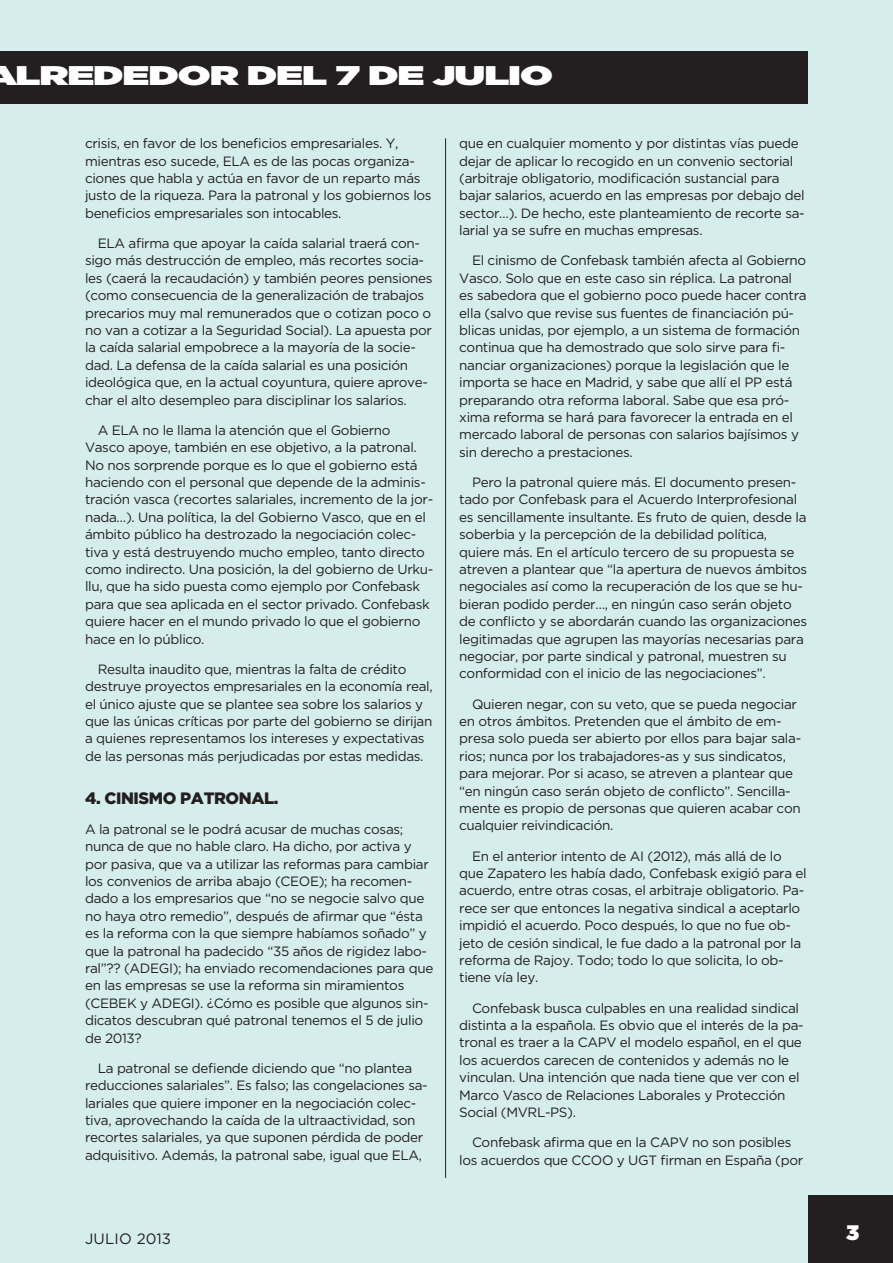
<style>
.page{position:relative;width:893px;height:1263px;background:#d5edeb}
.page>*{position:absolute;margin:0;border:0;box-sizing:border-box;transform-origin:0 0}
.t1{font:27px "Gotham Ultra";letter-spacing:-.025em;color:#fff;scale:1.5 1}
.t2{font:21px "Gotham Ultra";color:#fff}
.t3{font:900 16.5px "Gotham";letter-spacing:-.025em;color:#231f20}
.t4{font:15px "Gotham";letter-spacing:.015em;color:#231f20}
.t5{font:13.5px/17.4px "Gotham";letter-spacing:-.025em;color:#231f20}
</style>
<div class="page">
<div style="left:0;top:52px;width:808px;height:52px;background:#231f20"></div>
<div style="left:808px;top:1195px;width:85px;height:68px;background:#231f20"></div>
<hr style="left:445px;top:138px;width:1px;height:1040px;background:#231f20">
<h1 class="t1" style="left:-16px;top:66px;width:381px">ALREDEDOR DEL 7 DE JULIO</h1>
<p class="t5" style="left:85px;top:136px;width:348px">crisis, en favor de los beneficios empresariales. Y, mientras eso sucede, ELA es de las pocas organiza&shy;ciones que habla y actúa en favor de un reparto más justo de la riqueza. Para la patronal y los gobiernos los beneficios empresariales son intocables.</p>
<p class="t5" style="left:85px;top:235px;width:349px;text-indent:13px">ELA afirma que apoyar la caída salarial traerá con&shy;sigo más destrucción de empleo, más recortes socia&shy;les (caerá la recaudación) y también peores pensiones (como consecuencia de la generalización de trabajos precarios muy mal remunerados que o cotizan poco o no van a cotizar a la Seguridad Social). La apuesta por la caída salarial empobrece a la mayoría de la socie&shy;dad. La defensa de la caída salarial es una posición ideológica que, en la actual coyuntura, quiere aprove&shy;char el alto desempleo para disciplinar los salarios.</p>
<p class="t5" style="left:85px;top:422px;width:350px;text-indent:13px">A ELA no le llama la atención que el Gobierno Vasco apoye, también en ese objetivo, a la patronal.<br>No nos sorprende porque es lo que el gobierno está haciendo con el personal que depende de la adminis&shy;tración vasca (recortes salariales, incremento de la jor&shy;nada…). Una política, la del Gobierno Vasco, que en el ámbito público ha destrozado la negociación colec&shy;tiva y está destruyendo mucho empleo, tanto directo como indirecto. Una posición, la del gobierno de Urku&shy;llu, que ha sido puesta como ejemplo por Confebask para que sea aplicada en el sector privado. Confebask quiere hacer en el mundo privado lo que el gobierno hace en lo público.</p>
<p class="t5" style="left:85px;top:661px;width:349px;text-indent:13px">Resulta inaudito que, mientras la falta de crédito destruye proyectos empresariales en la economía real, el único ajuste que se plantee sea sobre los salarios y que las únicas críticas por parte del gobierno se dirijan a quienes representamos los intereses y expectativas de las personas más perjudicadas por estas medidas.</p>
<p class="t3" style="left:85px;top:792px;width:195px">4. CINISMO PATRONAL.</p>
<p class="t5" style="left:85px;top:821px;width:350px">A la patronal se le podrá acusar de muchas cosas; nunca de que no hable claro. Ha dicho, por activa y por pasiva, que va a utilizar las reformas para cambiar los convenios de arriba abajo (CEOE); ha recomen&shy;dado a los empresarios que “no se negocie salvo que no haya otro remedio”, después de afirmar que “ésta es la reforma con la que siempre habíamos soñado” y que la patronal ha padecido “35 años de rigidez labo&shy;ral”?? (ADEGI); ha enviado recomendaciones para que en las empresas se use la reforma sin miramientos (CEBEK y ADEGI). ¿Cómo es posible que algunos sin&shy;dicatos descubran qué patronal tenemos el 5 de julio de 2013?</p>
<p class="t5" style="left:85px;top:1060px;width:344px;text-indent:13px">La patronal se defiende diciendo que “no plantea reducciones salariales”. Es falso; las congelaciones sa&shy;lariales que quiere imponer en la negociación colec&shy;tiva, aprovechando la caída de la ultraactividad, son recortes salariales, ya que suponen pérdida de poder adquisitivo. Además, la patronal sabe, igual que ELA,</p>
<p class="t5" style="left:459px;top:136px;width:347px">que en cualquier momento y por distintas vías puede dejar de aplicar lo recogido en un convenio sectorial (arbitraje obligatorio, modificación sustancial para bajar salarios, acuerdo en las empresas por debajo del sector…). De hecho, este planteamiento de recorte sa&shy;larial ya se sufre en muchas empresas.</p>
<p class="t5" style="left:459px;top:253px;width:349px;text-indent:13px">El cinismo de Confebask también afecta al Gobierno Vasco. Solo que en este caso sin réplica. La patronal es sabedora que el gobierno poco puede hacer contra ella (salvo que revise sus fuentes de financiación pú&shy;blicas unidas, por ejemplo, a un sistema de formación continua que ha demostrado que solo sirve para fi&shy;nanciar organizaciones) porque la legislación que le importa se hace en Madrid, y sabe que allí el PP está preparando otra reforma laboral. Sabe que esa pró&shy;xima reforma se hará para favorecer la entrada en el mercado laboral de personas con salarios bajísimos y sin derecho a prestaciones.</p>
<p class="t5" style="left:459px;top:474px;width:349px;text-indent:13px">Pero la patronal quiere más. El documento presen&shy;tado por Confebask para el Acuerdo Interprofesional es sencillamente insultante. Es fruto de quien, desde la soberbia y la percepción de la debilidad política, quiere más. En el artículo tercero de su propuesta se atreven a plantear que “la apertura de nuevos ámbitos negociales así como la recuperación de los que se hu&shy;bieran podido perder…, en ningún caso serán objeto de conflicto y se abordarán cuando las organizaciones legitimadas que agrupen las mayorías necesarias para negociar, por parte sindical y patronal, muestren su conformidad con el inicio de las negociaciones”.</p>
<p class="t5" style="left:459px;top:696px;width:343px;text-indent:13px">Quieren negar, con su veto, que se pueda negociar en otros ámbitos. Pretenden que el ámbito de em&shy;presa solo pueda ser abierto por ellos para bajar sala&shy;rios; nunca por los trabajadores-as y sus sindicatos, para mejorar. Por si acaso, se atreven a plantear que “en ningún caso serán objeto de conflicto”. Sencilla&shy;mente es propio de personas que quieren acabar con cualquier reivindicación.</p>
<p class="t5" style="left:459px;top:848px;width:349px;text-indent:13px">En el anterior intento de AI (2012), más allá de lo que Zapatero les había dado, Confebask exigió para el acuerdo, entre otras cosas, el arbitraje obligatorio. Pa&shy;rece ser que entonces la negativa sindical a aceptarlo impidió el acuerdo. Poco después, lo que no fue ob&shy;jeto de cesión sindical, le fue dado a la patronal por la reforma de Rajoy. Todo; todo lo que solicita, lo ob&shy;tiene vía ley.</p>
<p class="t5" style="left:459px;top:1000px;width:346px;text-indent:13px">Confebask busca culpables en una realidad sindical distinta a la española. Es obvio que el interés de la pa&shy;tronal es traer a la CAPV el modelo español, en el que los acuerdos carecen de contenidos y además no le vinculan. Una intención que nada tiene que ver con el Marco Vasco de Relaciones Laborales y Protección Social (MVRL-PS).</p>
<p class="t5" style="left:459px;top:1134px;width:345px;text-align:center">Confebask afirma que en la CAPV no son posibles<br>los acuerdos que CCOO y UGT firman en España (por</p>
<p class="t4" style="left:85px;top:1232px;width:87px">JULIO 2013</p>
<h2 class="t2" style="left:846px;top:1225px;width:15px">3</h2>
</div>
